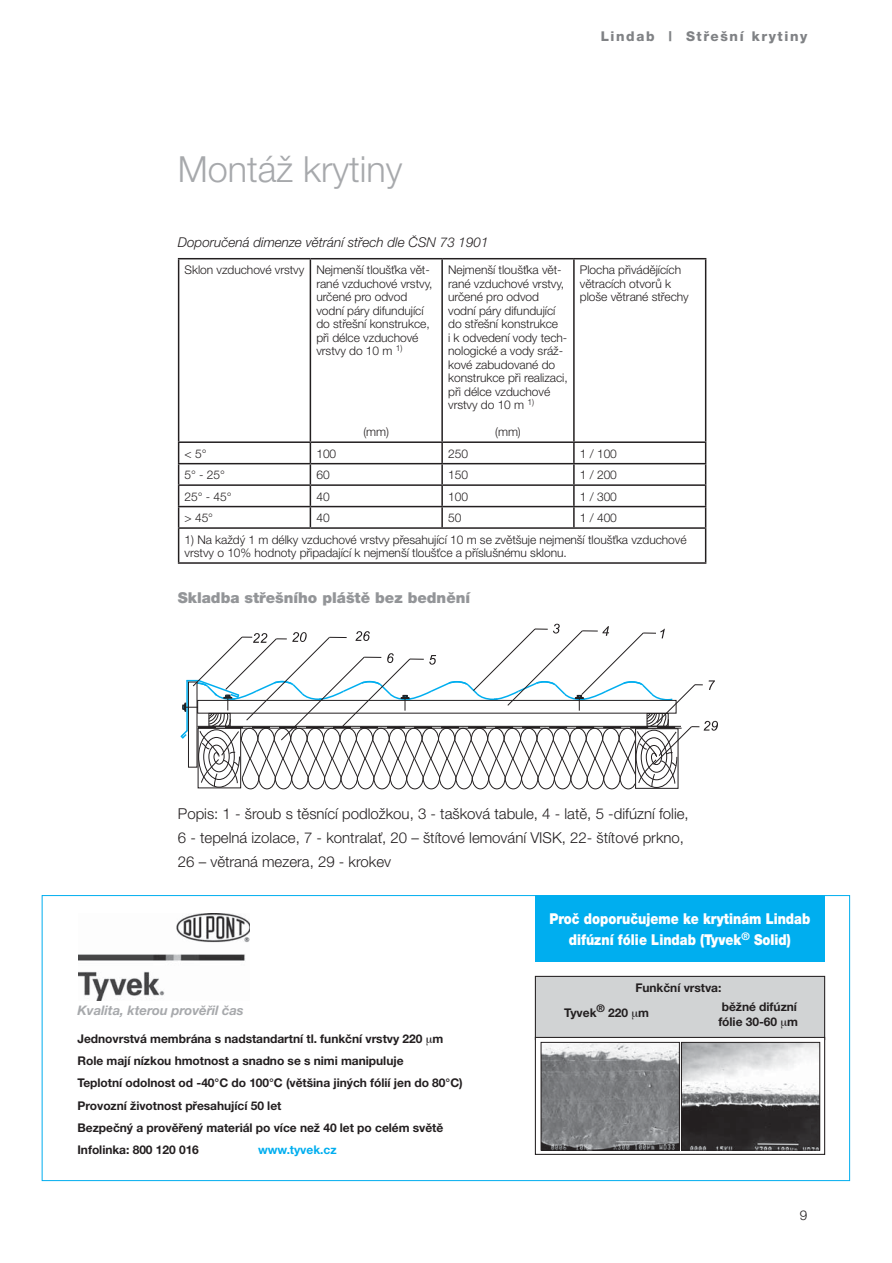
<style>
.page{position:relative;width:892px;height:1263px;background:#fff}
.page>*{position:absolute;margin:0;border:0;box-sizing:border-box;transform-origin:0 0}
.t1{font:300 36px "Helvetica Neue CE";color:#a7a9ac}
.t2{font:300 15px/24px "Helvetica Neue CE";color:#231f20}
.t3{font:900 15px/21px "Helvetica Neue CE";color:#fff;text-align:center;scale:.85 1}
.t4{font:900 15px "Helvetica Neue CE";color:#939598}
.t5{font:italic 300 13.5px "Helvetica Neue CE";color:#231f20}
.t6{font:800 13.5px "Helvetica Neue CE";letter-spacing:.12em;color:#808285}
.t7{font:300 13.5px "Helvetica Neue CE";color:#231f20}
.t8{font:italic 700 13.2px "Helvetica Neue CE";letter-spacing:-.005em;color:#a7a9ac}
.t9{font:300 12px/13.5px "Helvetica Neue CE";letter-spacing:-.005em;color:#231f20}
.t10{font:700 12px/22.2px "Helvetica Neue CE";letter-spacing:-.005em;color:#231f20}
.t11{font:700 12px "Helvetica Neue CE";letter-spacing:-.005em;color:#00aeef}
</style>
<div class="page">
<svg style="left:180px;top:624px;width:538px;height:165px"></svg>
<img style="left:78px;top:913px;width:172px;height:87px">
<div style="left:535px;top:976px;width:289px;height:63px;background:#d1d3d4"></div>
<div style="left:535px;top:976px;width:290px;height:64px;border:1px solid #231f20"></div>
<div style="left:535px;top:895px;width:290px;height:67px;background:#00aeef"></div>
<svg style="left:537px;top:1039px;width:286px;height:112px"></svg>
<div style="left:535px;top:1037px;width:290px;height:118px;border:1px solid #231f20"></div>
<img style="left:543px;top:1044px;width:134px;height:104px">
<div style="left:541px;top:1042px;width:138px;height:108px;border:1px solid #231f20"></div>
<img style="left:683px;top:1044px;width:135px;height:104px">
<div style="left:681px;top:1042px;width:139px;height:108px;border:1px solid #231f20"></div>
<hr style="left:178px;top:258px;width:132px;height:1px;background:#231f20">
<hr style="left:178px;top:259px;width:1px;height:182px;background:#231f20">
<hr style="left:310px;top:258px;width:132px;height:1px;background:#231f20">
<hr style="left:310px;top:259px;width:1px;height:182px;background:#231f20">
<hr style="left:442px;top:258px;width:132px;height:1px;background:#231f20">
<hr style="left:441px;top:259px;width:2px;height:182px;background:#231f20">
<hr style="left:574px;top:258px;width:132px;height:1px;background:#231f20">
<hr style="left:573px;top:259px;width:1px;height:182px;background:#231f20">
<hr style="left:705px;top:259px;width:1px;height:182px;background:#231f20">
<hr style="left:178px;top:441px;width:132px;height:2px;background:#231f20">
<hr style="left:310px;top:441px;width:132px;height:2px;background:#231f20">
<hr style="left:309px;top:443px;width:2px;height:20px;background:#231f20">
<hr style="left:442px;top:441px;width:132px;height:2px;background:#231f20">
<hr style="left:441px;top:443px;width:2px;height:20px;background:#231f20">
<hr style="left:574px;top:441px;width:132px;height:2px;background:#231f20">
<hr style="left:178px;top:463px;width:132px;height:1px;background:#231f20">
<hr style="left:310px;top:463px;width:132px;height:1px;background:#231f20">
<hr style="left:309px;top:464px;width:2px;height:20px;background:#231f20">
<hr style="left:442px;top:463px;width:132px;height:1px;background:#231f20">
<hr style="left:441px;top:464px;width:2px;height:20px;background:#231f20">
<hr style="left:574px;top:463px;width:132px;height:1px;background:#231f20">
<hr style="left:178px;top:484px;width:132px;height:2px;background:#231f20">
<hr style="left:310px;top:484px;width:132px;height:2px;background:#231f20">
<hr style="left:309px;top:486px;width:2px;height:20px;background:#231f20">
<hr style="left:442px;top:484px;width:132px;height:2px;background:#231f20">
<hr style="left:441px;top:486px;width:2px;height:20px;background:#231f20">
<hr style="left:574px;top:484px;width:132px;height:2px;background:#231f20">
<hr style="left:178px;top:506px;width:132px;height:1px;background:#231f20">
<svg style="left:178px;top:443px;width:1px;height:84px"></svg>
<hr style="left:310px;top:506px;width:132px;height:1px;background:#231f20">
<hr style="left:309px;top:507px;width:2px;height:20px;background:#231f20">
<hr style="left:442px;top:506px;width:132px;height:1px;background:#231f20">
<hr style="left:441px;top:507px;width:2px;height:20px;background:#231f20">
<hr style="left:574px;top:506px;width:132px;height:1px;background:#231f20">
<svg style="left:573px;top:443px;width:1px;height:84px"></svg>
<svg style="left:705px;top:443px;width:1px;height:84px"></svg>
<hr style="left:178px;top:527px;width:132px;height:2px;background:#231f20">
<hr style="left:178px;top:529px;width:1px;height:33px;background:#231f20">
<hr style="left:310px;top:527px;width:396px;height:2px;background:#231f20">
<hr style="left:705px;top:529px;width:1px;height:33px;background:#231f20">
<hr style="left:178px;top:562px;width:528px;height:2px;background:#231f20">
<p class="t6" style="left:600px;top:31px;width:208px">Lindab | Střešní krytiny</p>
<h1 class="t1" style="left:178px;top:156px;width:226px">Montáž krytiny</h1>
<p class="t5" style="left:178px;top:238px;width:312px">Doporučená dimenze větrání střech dle ČSN 73 1901</p>
<p class="t9" style="left:316px;top:264px;width:117px;text-indent:-132px">Sklon vzduchové vrstvy Nejmenší tloušťka vět&shy;rané vzduchové vrstvy, určené pro odvod vodní páry difundující do střešní konstrukce, při délce vzduchové vrstvy do 10 m <sup>1)</sup></p>
<p class="t9" style="left:363px;top:426px;width:27px">(mm)</p>
<p class="t9" style="left:448px;top:264px;width:121px">Nejmenší tloušťka vět&shy;rané vzduchové vrstvy, určené pro odvod vodní páry difundující do střešní konstrukce<br>i k odvedení vody tech&shy;nologické a vody sráž&shy;kové zabudované do konstrukce při realizaci, při délce vzduchové vrstvy do 10 m <sup>1)</sup></p>
<p class="t9" style="left:495px;top:426px;width:27px">(mm)</p>
<p class="t9" style="left:580px;top:264px;width:110px">Plocha přivádějících větracích otvorů k ploše větrané střechy</p>
<p class="t9" style="left:185px;top:448px;width:23px">&lt; 5°</p>
<p class="t9" style="left:316px;top:448px;width:21px">100</p>
<p class="t9" style="left:448px;top:448px;width:21px">250</p>
<p class="t9" style="left:580px;top:448px;width:39px">1 / 100</p>
<p class="t9" style="left:185px;top:469px;width:42px">5° - 25°</p>
<p class="t9" style="left:316px;top:469px;width:15px">60</p>
<p class="t9" style="left:448px;top:469px;width:21px">150</p>
<p class="t9" style="left:580px;top:469px;width:39px">1 / 200</p>
<p class="t9" style="left:185px;top:491px;width:49px">25° - 45°</p>
<p class="t9" style="left:316px;top:491px;width:15px">40</p>
<p class="t9" style="left:448px;top:491px;width:21px">100</p>
<p class="t9" style="left:580px;top:491px;width:39px">1 / 300</p>
<p class="t9" style="left:185px;top:512px;width:30px">&gt; 45°</p>
<p class="t9" style="left:316px;top:512px;width:15px">40</p>
<p class="t9" style="left:448px;top:512px;width:15px">50</p>
<p class="t9" style="left:580px;top:512px;width:39px">1 / 400</p>
<p class="t9" style="left:185px;top:534px;width:503px">1) Na každý 1 m délky vzduchové vrstvy přesahující 10 m se zvětšuje nejmenší tloušťka vzduchové vrstvy o 10% hodnoty připadající k nejmenší tloušťce a příslušnému sklonu.</p>
<p class="t4" style="left:178px;top:592px;width:294px">Skladba střešního pláště bez bednění</p>
<p class="t2" style="left:178px;top:804px;width:512px">Popis: 1 - šroub s těsnící podložkou, 3 - tašková tabule, 4 - latě, 5 -difúzní folie,<br>6 - tepelná izolace, 7 - kontralať, 20 – štítové lemování VISK, 22- štítové prkno,<br>26 – větraná mezera, 29 - krokev</p>
<p class="t8" style="left:78px;top:1005px;width:168px">Kvalita, kterou prověřil čas</p>
<p class="t10" style="left:77px;top:1029px;width:387px">Jednovrstvá membrána s nadstandartní tl. funkční vrstvy 220 m Role mají nízkou hmotnost a snadno se s nimi manipuluje<br>Teplotní odolnost od -40°C do 100°C (většina jiných fólií jen do 80°C)<br>Provozní životnost přesahující 50 let<br>Bezpečný a prověřený materiál po více než 40 let po celém světě Infolinka: 800 120 016</p>
<p class="t11" style="left:258px;top:1145px;width:80px">www.tyvek.cz</p>
<p class="t3" style="left:549px;top:909px;width:308px">Proč doporučujeme ke krytinám Lindab difúzní fólie Lindab (Tyvek<sup>®</sup> Solid)</p>
<p class="t10" style="left:564px;top:976px;width:159px;line-height:25.2px;text-indent:71px">Funkční vrstva:<br>Tyvek<sup>®</sup> 220 m</p>
<p class="t10" style="left:718px;top:1000px;width:81px;line-height:15px">běžné difúzní fólie 30-60 m</p>
<p class="t7" style="left:800px;top:1210px;width:9px">9</p>
</div>
